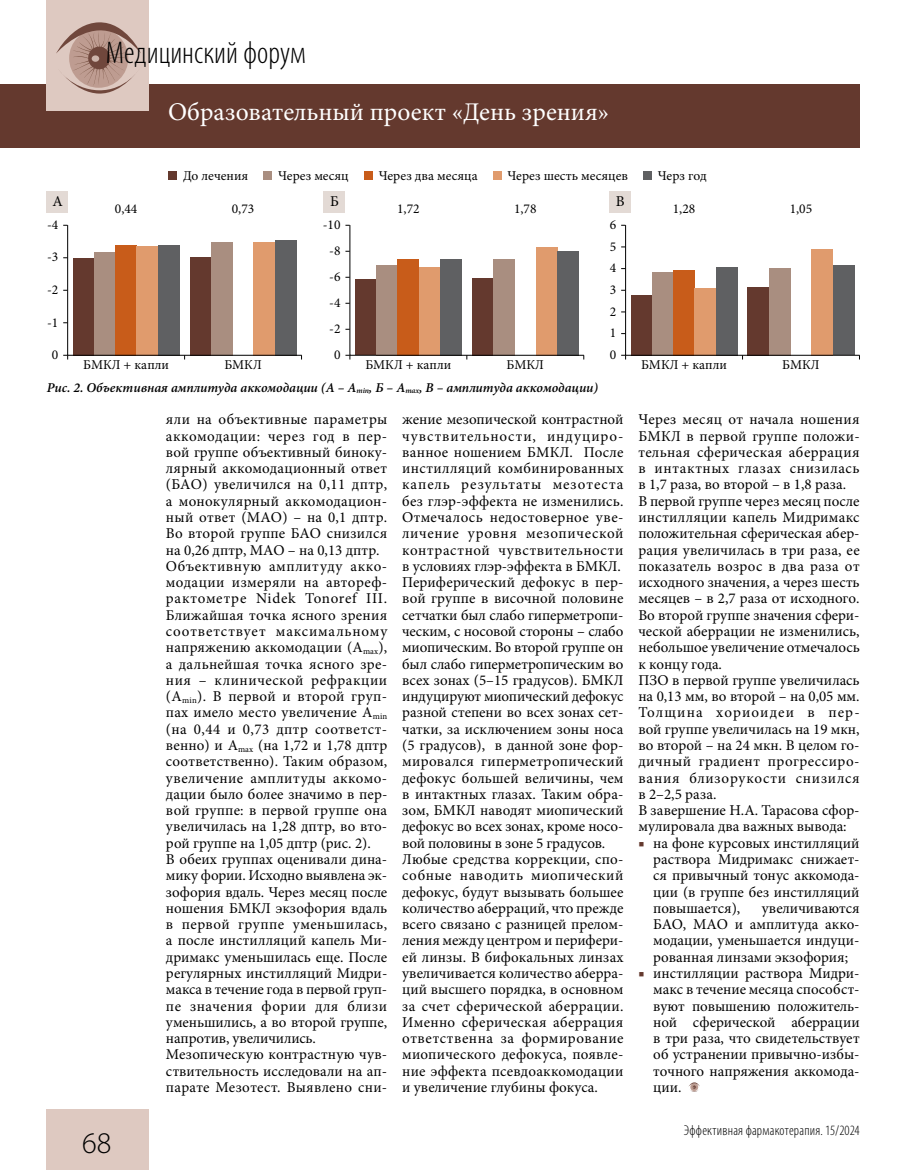
<style>
.page{position:relative;width:915px;height:1170px;background:#fff}
.page>*{position:absolute;margin:0;border:0;box-sizing:border-box;transform-origin:0 0}
.t1{font:300 condensed 31.5px "Myriad Pro";color:#000}
.t2{font:300 30px "Myriad Pro";color:#000}
.t3{font:25.5px "Minion Pro";color:#fff}
.t4{font:15px/16.2px "Minion Pro";letter-spacing:.01em;color:#000}
.t5{font:300 condensed 14.25px "Myriad Pro";letter-spacing:.015em;color:#000}
.t6{font:13.5px/21.6px "Minion Pro";color:#000;text-align:right}
.t7{font:italic 600 13.5px "Minion Pro";color:#000}
.s1{color:#64392e}
</style>
<div class="page">
<div style="left:0;top:84px;width:859px;height:63px;background:#64392e"></div>
<div style="left:47px;top:0;width:102px;height:111px;background:#dec9c1"></div>
<div style="left:47px;top:1108px;width:102px;height:61px;background:#dec9c1"></div>
<svg style="left:56px;top:22px;width:85px;height:72px"></svg>
<svg style="left:688px;top:1082px;width:11px;height:9px"></svg>
<div style="left:168px;top:171px;width:9px;height:9px;background:#64392e"></div>
<div style="left:263px;top:171px;width:9px;height:9px;background:#a98e80"></div>
<div style="left:364px;top:171px;width:8px;height:9px;background:#c85c1a"></div>
<div style="left:493px;top:171px;width:8px;height:9px;background:#e09b6d"></div>
<div style="left:643px;top:171px;width:8px;height:9px;background:#5f6062"></div>
<svg style="left:63px;top:225px;width:239px;height:134px"></svg>
<svg style="left:345px;top:225px;width:239px;height:134px"></svg>
<svg style="left:621px;top:225px;width:238px;height:134px"></svg>
<div style="left:47px;top:191px;width:21px;height:21px;background:#e3dad5"></div>
<div style="left:323px;top:191px;width:21px;height:21px;background:#e3dad5"></div>
<div style="left:609px;top:191px;width:21px;height:21px;background:#e3dad5"></div>
<h1 class="t1" style="left:106px;top:34px;width:201px">Медицинский форум</h1>
<h3 class="t3" style="left:168px;top:95px;width:442px">Образовательный проект «День зрения»</h3>
<p class="t6" style="left:183px;top:165px;width:67px">До лечения</p>
<p class="t6" style="left:278px;top:165px;width:72px">Через месяц</p>
<p class="t6" style="left:378px;top:165px;width:100px">Через два месяца</p>
<p class="t6" style="left:507px;top:165px;width:122px">Через шесть месяцев</p>
<p class="t6" style="left:657px;top:165px;width:50px">Черз год</p>
<p class="t4" style="left:53px;top:193px;width:12px">А</p>
<p class="t4" style="left:330px;top:193px;width:10px">Б</p>
<p class="t4" style="left:615px;top:193px;width:10px">В</p>
<p class="t6" style="left:115px;top:197px;width:24px">0,44</p>
<p class="t6" style="left:232px;top:197px;width:24px">0,73</p>
<p class="t6" style="left:397px;top:197px;width:24px">1,72</p>
<p class="t6" style="left:514px;top:197px;width:24px">1,78</p>
<p class="t6" style="left:47px;top:214px;width:13px">-4</p>
<p class="t6" style="left:47px;top:246px;width:13px">-3</p>
<p class="t6" style="left:47px;top:279px;width:13px">-2</p>
<p class="t6" style="left:47px;top:311px;width:13px">-1</p>
<p class="t6" style="left:52px;top:344px;width:8px">0</p>
<p class="t6" style="left:83px;top:354px;width:87px">БМКЛ + капли</p>
<p class="t6" style="left:224px;top:354px;width:39px">БМКЛ</p>
<p class="t6" style="left:322px;top:212px;width:19px;line-height:26px">-10 -8 -6 -4 -2<br>0</p>
<p class="t6" style="left:365px;top:354px;width:87px">БМКЛ + капли</p>
<p class="t6" style="left:506px;top:354px;width:39px">БМКЛ</p>
<p class="t6" style="left:609px;top:214px;width:8px;text-align:justify">6<br>5<br>4<br>3<br>2<br>1<br>0</p>
<p class="t6" style="left:672px;top:197px;width:24px">1,28</p>
<p class="t6" style="left:789px;top:197px;width:24px">1,05</p>
<p class="t6" style="left:641px;top:354px;width:87px">БМКЛ + капли</p>
<p class="t6" style="left:782px;top:354px;width:39px">БМКЛ</p>
<p class="t7" style="left:47px;top:378px;width:552px">Рис. 2. Объективная амплитуда аккомодации (А – A<sub>min</sub>, Б – A<sub>max</sub>, В – амплитуда аккомодации)</p>
<p class="t4" style="left:166px;top:411px;width:223px">яли на объективные параметры аккомодации: через год в пер&shy;вой группе объективный биноку&shy;лярный аккомодационный ответ (БАО) увеличился на 0,11 дптр, а монокулярный аккомодацион&shy;ный ответ (МАО) – на 0,1 дптр.<br>Во второй группе БАО снизился на 0,26 дптр, МАО – на 0,13 дптр.<br>Объективную амплитуду акко&shy;модации измеряли на автореф&shy;рактометре Nidek Tonoref III.<br>Ближайшая точка ясного зрения соответствует максимальному напряжению аккомодации (А<sub>max</sub>), а дальнейшая точка ясного зре&shy;ния – клинической рефракции (A<sub>min</sub>). В первой и второй груп&shy;пах имело место увеличение А<sub>min </sub>(на 0,44 и 0,73 дптр соответст&shy;венно) и А<sub>max</sub> (на 1,72 и 1,78 дптр соответственно). Таким образом, увеличение амплитуды аккомо&shy;дации было более значимо в пер&shy;вой группе: в первой группе она увеличилась на 1,28 дптр, во вто&shy;рой группе на 1,05 дптр (рис. 2).<br>В обеих группах оценивали дина&shy;мику фории. Исходно выявлена эк&shy;зофория вдаль. Через месяц после ношения БМКЛ экзофория вдаль в первой группе уменьшилась, а после инстилляций капель Ми&shy;дримакс уменьшилась еще. После регулярных инстилляций Мидри&shy;макса в течение года в первой груп&shy;пе значения фории для близи уменьшились, а во второй группе, напротив, увеличились.<br>Мезопическую контрастную чув&shy;ствительность исследовали на ап&shy;парате Мезотест. Выявлено сни-</p>
<p class="t4" style="left:402px;top:411px;width:223px">жение мезопической контрастной чувствительности, индуциро&shy;ванное ношением БМКЛ. После инстилляций комбинированных капель результаты мезотеста без глэр-эффекта не изменились.<br>Отмечалось недостоверное уве&shy;личение уровня мезопической контрастной чувствительности в условиях глэр-эффекта в БМКЛ.<br>Периферический дефокус в пер&shy;вой группе в височной половине сетчатки был слабо гиперметропи&shy;ческим, с носовой стороны – слабо миопическим. Во второй группе он был слабо гиперметропическим во всех зонах (5–15 градусов). БМКЛ индуцируют миопический дефокус разной степени во всех зонах сет&shy;чатки, за исключением зоны носа (5 градусов), в данной зоне фор&shy;мировался гиперметропический дефокус большей величины, чем в интактных глазах. Таким обра&shy;зом, БМКЛ наводят миопический дефокус во всех зонах, кроме носо&shy;вой половины в зоне 5 градусов.<br>Любые средства коррекции, спо&shy;собные наводить миопический дефокус, будут вызывать большее количество аберраций, что прежде всего связано с разницей прелом&shy;ления между центром и перифери&shy;ей линзы. В бифокальных линзах увеличивается количество аберра&shy;ций высшего порядка, в основном за счет сферической аберрации.<br>Именно сферическая аберрация ответственна за формирование миопического дефокуса, появле&shy;ние эффекта псевдоаккомодации и увеличение глубины фокуса.</p>
<p class="t4" style="left:638px;top:411px;width:223px">Через месяц от начала ношения<br>БМКЛ в первой группе положи&shy;тельная сферическая аберрация в интактных глазах снизилась в 1,7 раза, во второй – в 1,8 раза.<br>В первой группе через месяц после инстилляции капель Мидримакс положительная сферическая абер&shy;рация увеличилась в три раза, ее показатель возрос в два раза от исходного значения, а через шесть месяцев – в 2,7 раза от исходного.<br>Во второй группе значения сфери&shy;ческой аберрации не изменились, небольшое увеличение отмечалось к концу года.<br>ПЗО в первой группе увеличилась на 0,13 мм, во второй – на 0,05 мм.<br>Толщина хориоидеи в пер&shy;вой группе увеличилась на 19 мкн, во второй – на 24 мкн. В целом го&shy;дичный градиент прогрессиро&shy;вания близорукости снизился в 2–2,5 раза.<br>В завершение Н.А. Тарасова сфор&shy;мулировала два важных вывода:</p>
<p class="t4" style="left:653px;top:834px;width:208px;text-align:justify;text-indent:-15px"><span class="s1">■</span> на фоне курсовых инстилляций раствора Мидримакс снижает&shy;ся привычный тонус аккомода&shy;ции (в группе без инстилляций повышается),</p>
<p class="t4" style="left:653px;top:899px;width:208px;text-align:justify;text-indent:108px">увеличиваются БАО, МАО и амплитуда акко&shy;модации, уменьшается индуци&shy;рованная линзами экзофория;</p>
<p class="t4" style="left:653px;top:965px;width:208px;text-align:justify;text-indent:-15px"><span class="s1">■</span> инстилляции раствора Мидри&shy;макс в течение месяца способст&shy;вуют повышению положитель&shy;ной сферической аберрации в три раза, что свидетельствует об устранении привычно-избы&shy;точного напряжения аккомода&shy;ции.</p>
<h2 class="t2" style="left:82px;top:1126px;width:31px">68</h2>
<p class="t5" style="left:683px;top:1121px;width:177px">Эффективная фармакотерапия. 15/2024</p>
</div>
